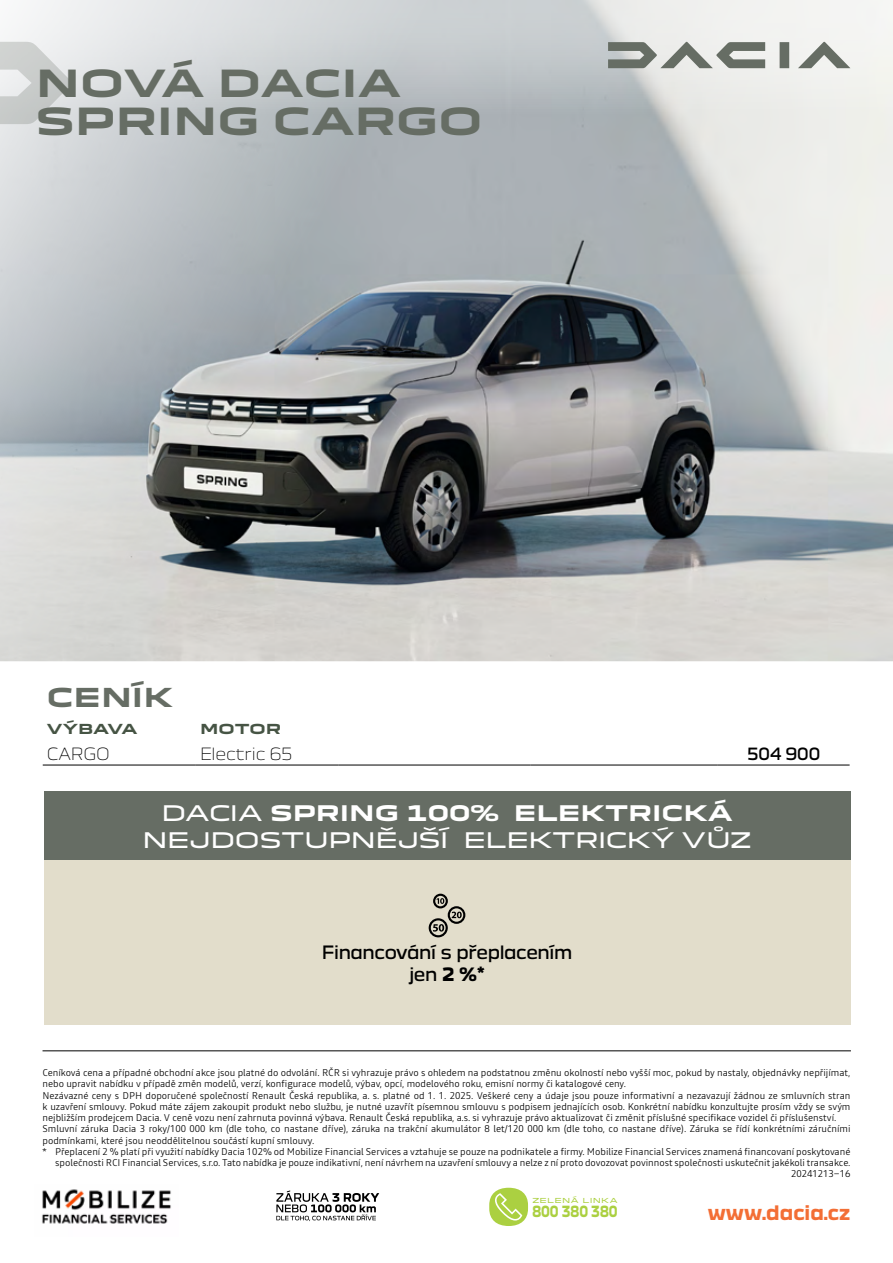
<style>
.page{position:relative;width:893px;height:1263px;background:#fff}
.page>*{position:absolute;margin:0;border:0;box-sizing:border-box;transform-origin:0 0}
.t1{font:700 36.6px/37.5px "Dacia Block Extended";color:#666d64}
.t2{font:700 25.5px "Dacia Block Extended";color:#666d64}
.t3{font:21px/27px "Dacia Block Extended";letter-spacing:-.035em;color:#fff;text-align:center}
.t4{font:700 19.5px "Dacia Block";color:#f36e35}
.t5{font:18px/21.6px "Dacia Block";letter-spacing:-.02em;color:#000;text-align:center}
.t6{font:300 16.5px "Dacia Block";color:#000}
.t7{font:16.5px "Dacia Block";color:#000}
.t8{font:700 15px "Dacia Block";color:#abd041;scale:.83 1}
.t9{font:700 13.5px "Dacia Block Extended";color:#465444}
.t10{font:300 9.75px "Read";color:#000}
.t11{font:6.75px "Dacia Block Extended";color:#abd041}
.s1{font-weight:700}
</style>
<div class="page">
<img style="left:492px;top:0;width:401px;height:661px">
<svg style="left:0;top:0;width:492px;height:766px;background:#b4b7ba"></svg>
<hr style="left:43px;top:1050px;width:808px;height:1px;background:#000">
<div style="left:44px;top:849px;width:806px;height:176px;background:#e2ddcb"></div>
<svg style="left:429px;top:894px;width:36px;height:43px"></svg>
<div style="left:44px;top:791px;width:806px;height:69px;background:#666d64"></div>
<svg style="left:0;top:42px;width:71px;height:82px;background:#d4d6d6"></svg>
<svg style="left:608px;top:42px;width:242px;height:26px"></svg>
<hr style="left:43px;top:765px;width:153px;height:1px;background:#000">
<hr style="left:196px;top:765px;width:142px;height:1px;background:#000">
<hr style="left:338px;top:765px;width:193px;height:1px;background:#000">
<hr style="left:531px;top:765px;width:187px;height:1px;background:#000">
<hr style="left:718px;top:765px;width:132px;height:1px;background:#000">
<svg style="left:489px;top:1188px;width:39px;height:38px"></svg>
<svg style="left:276px;top:1190px;width:103px;height:31px"></svg>
<img style="left:42px;top:1189px;width:129px;height:35px">
<h1 class="t1" style="left:36px;top:66px;width:367px">N OVÁ DAC IA<br>SPRING CARGO</h1>
<h2 class="t2" style="left:47px;top:683px;width:128px">CENÍK</h2>
<h3 class="t9" style="left:47px;top:721px;width:62px">VÝBAVA</h3>
<h3 class="t9" style="left:200px;top:721px;width:66px">MOTOR</h3>
<h3 class="t6" style="left:47px;top:741px;width:64px">Cargo</h3>
<h3 class="t6" style="left:200px;top:741px;width:94px">Electric 65</h3>
<h3 class="t7" style="left:747px;top:741px;width:75px">504 900</h3>
<h3 class="t3" style="left:142px;top:800px;width:611px">DACIA <span class="s1">SPRING 100% ELEKTRI CKÁ<br></span>NEJDOSTUPNĚJŠÍ ELEKTRICKÝ VŮZ</h3>
<h3 class="t5" style="left:322px;top:942px;width:252px">Financování s přeplacením jen <span class="s1">2 %</span><sup>*</sup></h3>
<p class="t10" style="left:43px;top:1066px;width:809px">Ceníková cena a případné obchodní akce jsou platné do odvolání. RČR si vyhrazuje právo s ohledem na podstatnou změnu okolností nebo vyšší moc, pokud by nastaly, objednávky nepřijímat,</p>
<p class="t10" style="left:43px;top:1077px;width:585px">nebo upravit nabídku v případě změn modelů, verzí, konfigurace modelů, výbav, opcí, modelového roku, emisní normy či katalogové ceny.</p>
<p class="t10" style="left:43px;top:1088px;width:809px">Nezávazné ceny s DPH doporučené společností Renault Česká republika, a. s. platné od 1. 1. 2025. Veškeré ceny a údaje jsou pouze informativní a nezavazují žádnou ze smluvních stran</p>
<p class="t10" style="left:43px;top:1100px;width:809px">k uzavření smlouvy. Pokud máte zájem zakoupit produkt nebo službu, je nutné uzavřít písemnou smlouvu s podpisem jednajících osob. Konkrétní nabídku konzultujte prosím vždy se svým</p>
<p class="t10" style="left:43px;top:1111px;width:795px">nejbližším prodejcem Dacia. V ceně vozu není zahrnuta povinná výbava. Renault Česká republika, a.s. si vyhrazuje právo aktualizovat či změnit příslušné specifikace vozidel či příslušenství.</p>
<p class="t10" style="left:43px;top:1122px;width:809px">Smluvní záruka Dacia 3 roky/100 000 km (dle toho, co nastane dříve), záruka na trakční akumulátor 8 let/120 000 km (dle toho, co nastane dříve). Záruka se řídí konkrétními záručními</p>
<p class="t10" style="left:43px;top:1133px;width:273px">podmínkami, které jsou neoddělitelnou součástí kupní smlouvy.</p>
<p class="t10" style="left:43px;top:1145px;width:809px">* Přeplacení 2 % platí při využití nabídky Dacia 102% od Mobilize Financial Services a vztahuje se pouze na podnikatele a firmy. Mobilize Financial Services znamená financovaní poskytované</p>
<p class="t10" style="left:55px;top:1156px;width:797px">společnosti RCI Financial Services, s.r.o. Tato nabídka je pouze indikativní, není návrhem na uzavření smlouvy a nelze z ní proto dovozovat povinnost společnosti uskutečnit jakékoli transakce.</p>
<p class="t10" style="left:791px;top:1167px;width:61px">20241213–16</p>
<p class="t11" style="left:532px;top:1195px;width:16px">ZELEN</p>
<p class="t11" style="left:571px;top:1195px;width:31px">Á LINK</p>
<p class="t11" style="left:610px;top:1195px;width:9px">A</p>
<h3 class="t8" style="left:532px;top:1203px;width:104px">800 380 380</h3>
<h3 class="t4" style="left:708px;top:1202px;width:144px">www.dacia.cz</h3>
</div>
